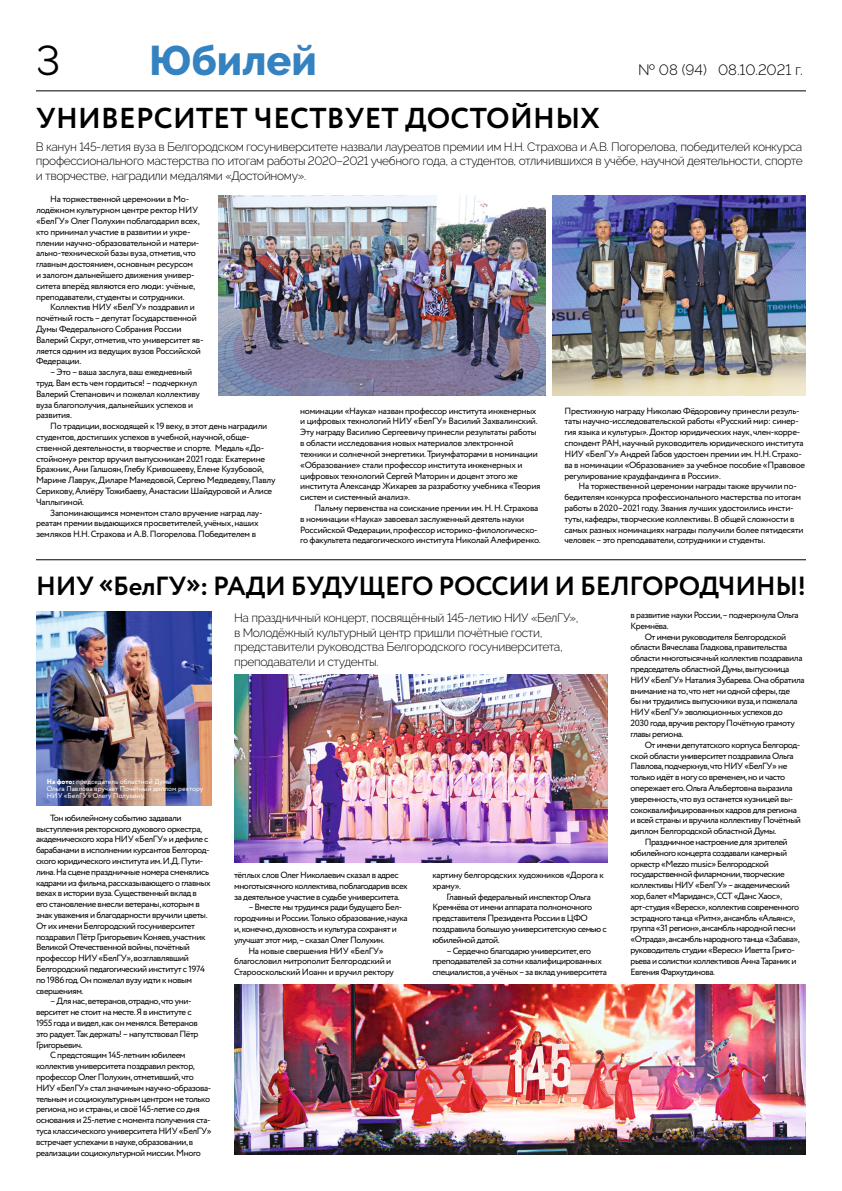
<style>
.page{position:relative;width:842px;height:1191px;background:#fff}
.page>*{position:absolute;margin:0;border:0;box-sizing:border-box;transform-origin:0 0}
.t1{font:800 41.3px "Raleway";color:#3582c0}
.t2{font:41.3px "Raleway";color:#000}
.t3{font:700 28.8px "Circe";letter-spacing:.01em;color:#000}
.t4{font:700 26.2px "Circe";letter-spacing:-.01em;color:#000}
.t5{font:300 15px "Raleway";color:#000}
.t6{font:300 12px/14.4px "Raleway";letter-spacing:-.03em;color:#000;text-align:justify}
.t7{font:9px/10.8px "Circe";letter-spacing:-.045em;color:#000}
.t8{font:7px/7px "Circe";color:#fff}
.s1{font-weight:800}
</style>
<div class="page">
<hr style="left:36px;top:91px;width:770px;height:1px;background:#000">
<hr style="left:36px;top:559px;width:770px;height:1px;background:#000">
<img style="left:218px;top:195px;width:328px;height:200px">
<img style="left:553px;top:195px;width:253px;height:200px">
<img style="left:234px;top:675px;width:374px;height:187px">
<img style="left:36px;top:611px;width:175px;height:194px">
<img style="left:234px;top:984px;width:572px;height:171px">
<h1 class="t2" style="left:36px;top:36px;width:26px">3</h1>
<h1 class="t1" style="left:149px;top:37px;width:169px">Юбилей</h1>
<h2 class="t3" style="left:36px;top:99px;width:565px">УНИВЕРСИТЕТ ЧЕСТВУЕТ ДОСТОЙНЫХ</h2>
<h3 class="t5" style="left:638px;top:61px;width:166px">№ 08 (94) 08.10.2021 г.</h3>
<p class="t6" style="left:36px;top:139px;width:768px">В канун 145-летия вуза в Белгородском госуниверситете назвали лауреатов премии им Н.Н. Страхова и А.В. Погорелова, победителей конкурса профессионального мастерства по итогам работы 2020–2021 учебного года, а студентов, отличившихся в учёбе, научной деятельности, спорте и творчестве, наградили медалями «Достойному».</p>
<p class="t7" style="left:36px;top:194px;width:165px;text-indent:14px">На торжественной церемонии в Мо&shy;лодёжном культурном центре ректор НИУ «БелГУ» Олег Полухин поблагодарил всех, кто принимал участие в развитии и укре&shy;плении научно-образовательной и матери&shy;ально-технической базы вуза, отметив, что главным достоянием, основным ресурсом и залогом дальнейшего движения универ&shy;ситета вперёд являются его люди: учёные, преподаватели, студенты и сотрудники.</p>
<p class="t7" style="left:36px;top:302px;width:169px;text-indent:14px">Коллектив НИУ «БелГУ» поздравил и почётный гость – депутат Государственной Думы Федерального Собрания России Валерий Скруг, отметив, что университет яв&shy;ляется одним из ведущих вузов Российской Федерации.</p>
<p class="t7" style="left:36px;top:367px;width:165px;text-indent:14px">– Это – ваша заслуга, ваш ежедневный труд. Вам есть чем гордиться! – подчеркнул Валерий Степанович и пожелал коллективу вуза благополучия, дальнейших успехов и развития.</p>
<p class="t7" style="left:36px;top:421px;width:241px;text-indent:14px">По традиции, восходящей к 19 веку, в этот день наградили студентов, достигших успехов в учебной, научной, обще&shy;ственной деятельности, в творчестве и спорте. Медаль «До&shy;стойному» ректор вручил выпускникам 2021 года: Екатерине Бражник, Ани Галшоян, Глебу Кривошееву, Елене Кузубовой, Марине Лаврук, Диларе Мамедовой, Сергею Медведеву, Павлу Серикову, Алиёру Тожибаеву, Анастасии Шайдуровой и Алисе Чаплыгиной.</p>
<p class="t7" style="left:36px;top:507px;width:228px;text-indent:14px">Запоминающимся моментом стало вручение наград лау&shy;реатам премии выдающихся просветителей, учёных, наших земляков Н.Н. Страхова и А.В. Погорелова. Победителем в</p>
<p class="t7" style="left:300px;top:405px;width:242px">номинации «Наука» назван профессор института инженерных и цифровых технологий НИУ «БелГУ» Василий Захвалинский.<br>Эту награду Василию Сергеевичу принесли результаты работы в области исследования новых материалов электронной техники и солнечной энергетики. Триумфаторами в номинации «Образование» стали профессор института инженерных и цифровых технологий Сергей Маторин и доцент этого же института Александр Жихарев за разработку учебника «Теория систем и системный анализ».</p>
<p class="t7" style="left:300px;top:503px;width:242px;text-indent:14px">Пальму первенства на соискание премии им. Н. Н. Страхова в номинации «Наука» завоевал заслуженный деятель науки Российской Федерации, профессор историко-филологическо&shy;го факультета педагогического института Николай Алефиренко.</p>
<p class="t7" style="left:564px;top:405px;width:242px">Престижную награду Николаю Фёдоровичу принесли резуль&shy;таты научно-исследовательской работы «Русский мир: синер&shy;гия языка и культуры». Доктор юридических наук, член-корре&shy;спондент РАН, научный руководитель юридического института НИУ «БелГУ» Андрей Габов удостоен премии им. Н.Н. Страхо&shy;ва в номинации «Образование» за учебное пособие «Правовое регулирование краудфандинга в России».</p>
<p class="t7" style="left:564px;top:481px;width:241px;text-indent:14px">На торжественной церемонии награды также вручили по&shy;бедителям конкурса профессионального мастерства по итогам работы в 2020–2021 году. Звания лучших удостоились инсти&shy;туты, кафедры, творческие коллективы. В общей сложности в самых разных номинациях награды получили более пятидесяти человек – это преподаватели, сотрудники и студенты.</p>
<h3 class="t4" style="left:36px;top:568px;width:771px">НИУ «БелГУ»: РАДИ БУДУЩЕГО РОССИИ И БЕЛГОРОДЧИНЫ!</h3>
<h3 class="t6" style="left:234px;top:611px;width:346px;text-align:left">На праздничный концерт, посвящённый 145-летию НИУ «БелГУ», в Молодёжный культурный центр пришли почётные гости, представители руководства Белгородского госуниверситета, преподаватели и студенты.</h3>
<p class="t8" style="left:47px;top:778px;width:158px"><span class="s1">На фото:</span> председатель областной Думы<br>Ольга Павлова вручает Почётный диплом ректору<br>НИУ «БелГУ» Олегу Полухину.</p>
<p class="t7" style="left:36px;top:812px;width:176px;text-indent:14px">Тон юбилейному событию задавали выступления ректорского духового оркестра, академического хора НИУ «БелГУ» и дефиле с барабанами в исполнении курсантов Белгород&shy;ского юридического института им. И.Д. Пути&shy;лина. На сцене праздничные номера сменялись кадрами из фильма, рассказывающего о главных вехах в истории вуза. Существенный вклад в его становление внесли ветераны, которым в знак уважения и благодарности вручили цветы.<br>От их имени Белгородский госуниверситет поздравил Пётр Григорьевич Коняев, участник Великой Отечественной войны, почётный профессор НИУ «БелГУ», возглавлявший Белгородский педагогический институт с 1974 по 1986 год. Он пожелал вузу идти к новым свершениям.</p>
<p class="t7" style="left:36px;top:996px;width:164px;text-indent:14px">– Для нас, ветеранов, отрадно, что уни&shy;верситет не стоит на месте. Я в институте с 1955 года и видел, как он менялся. Ветеранов это радует. Так держать! – напутствовал Пётр Григорьевич.</p>
<p class="t7" style="left:36px;top:1050px;width:177px;text-indent:14px">С предстоящим 145-летним юбилеем коллектив университета поздравил ректор, профессор Олег Полухин, отметивший, что НИУ «БелГУ» стал значимым научно-образова&shy;тельным и социокультурным центром не только региона, но и страны, и своё 145-летие со дня основания и 25-летие с момента получения ста&shy;туса классического университета НИУ «БелГУ» встречает успехами в науке, образовании, в реализации социокультурной миссии. Много</p>
<p class="t7" style="left:234px;top:869px;width:175px">тёплых слов Олег Николаевич сказал в адрес многотысячного коллектива, поблагодарив всех за деятельное участие в судьбе университета.</p>
<p class="t7" style="left:248px;top:902px;width:155px">– Вместе мы трудимся ради будущего Бел-</p>
<p class="t7" style="left:234px;top:913px;width:175px">городчины и России. Только образование, наука</p>
<p class="t7" style="left:234px;top:923px;width:164px">и, конечно, духовность и культура сохранят и</p>
<p class="t7" style="left:234px;top:934px;width:152px">улучшат этот мир,– сказал Олег Полухин.</p>
<p class="t7" style="left:248px;top:945px;width:137px">На новые свершения НИУ «БелГУ»</p>
<p class="t7" style="left:234px;top:956px;width:159px">благословил митрополит Белгородский и</p>
<p class="t7" style="left:234px;top:967px;width:161px">Старооскольский Иоанн и вручил ректору</p>
<p class="t7" style="left:432px;top:869px;width:173px">картину белгородских художников «Дорога к храму».</p>
<p class="t7" style="left:432px;top:891px;width:176px;text-indent:14px">Главный федеральный инспектор Ольга Кремнёва от имени аппарата полномочного представителя Президента России в ЦФО поздравила большую университетскую семью с юбилейной датой.</p>
<p class="t7" style="left:432px;top:945px;width:176px;text-align:center">– Сердечно благодарю университет, его преподавателей за сотни квалифицированных специалистов, а учёных – за вклад университета</p>
<p class="t7" style="left:630px;top:610px;width:170px">в развитие науки России,– подчеркнула Ольга<br>Кремнёва.</p>
<p class="t7" style="left:630px;top:631px;width:176px;text-indent:14px">От имени руководителя Белгородской области Вячеслава Гладкова, правительства области многотысячный коллектив поздравила председатель областной Думы, выпускница НИУ «БелГУ» Наталия Зубарева. Она обратила внимание на то, что нет ни одной сферы, где<br>бы ни трудились выпускники вуза, и пожелала НИУ «БелГУ» эволюционных успехов до<br>2030 года, вручив ректору Почётную грамоту главы региона.</p>
<p class="t7" style="left:630px;top:739px;width:172px;text-indent:14px">От имени депутатского корпуса Белгород&shy;ской области университет поздравила Ольга Павлова, подчеркнув, что НИУ «БелГУ» не только идёт в ногу со временем, но и часто опережает его. Ольга Альбертовна выразила уверенность, что вуз останется кузницей вы&shy;сококвалифицированных кадров для региона и всей страны и вручила коллективу Почётный диплом Белгородской областной Думы.</p>
<p class="t7" style="left:630px;top:836px;width:171px;text-indent:14px">Праздничное настроение для зрителей юбилейного концерта создавали камерный оркестр «Mezzo music» Белгородской государственной филармонии, творческие коллективы НИУ «БелГУ» – академический хор, балет «Мариданс», ССТ «Данс Хаос», арт-студия «Вереск», коллектив современного эстрадного танца «Ритм», ансамбль «Альянс», группа «31 регион», ансамбль народной песни «Отрада», ансамбль народного танца «Забава», руководитель студии «Вереск» Иветта Григо&shy;рьева и солистки коллективов Анна Тараник и Евгения Фархутдинова.</p>
</div>
